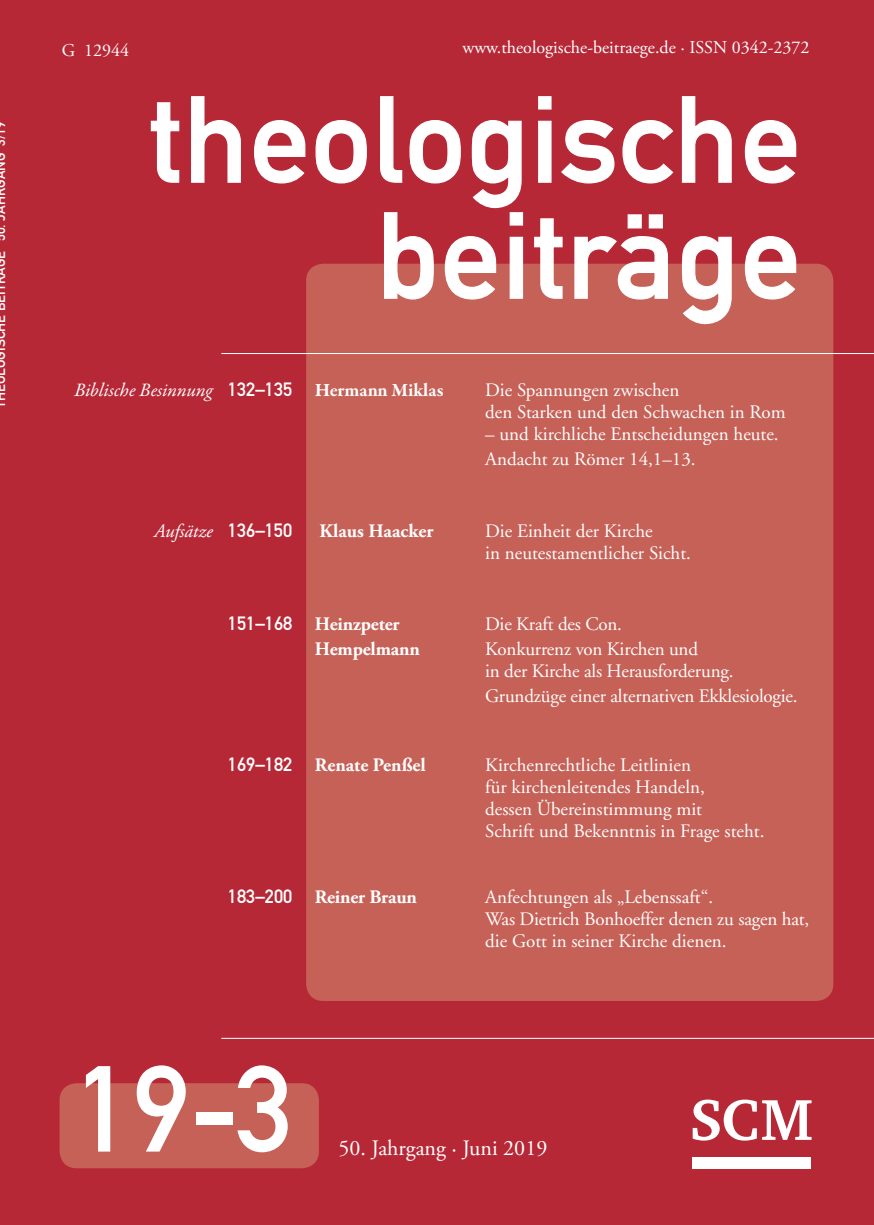
<style>
.page{position:relative;width:874px;height:1225px;background:#fff}
.page>*{position:absolute;margin:0;border:0;box-sizing:border-box;transform-origin:0 0}
.t1{font:120px/116px "DIN Mittelschrift";color:#fff;text-align:right}
.t2{font:22px "Adobe Garamond Pro";color:#fff}
.t3{font:19px/22px "Adobe Garamond";color:#fff}
.t4{font:19px/22px "Adobe Garamond Pro";color:#fff}
.t5{font:700 19px "Adobe Garamond Pro";letter-spacing:-.01em;color:#fff}
.t6{font:italic 19px "Garamond Premr Pro";letter-spacing:-.005em;color:#fff}
.t7{font:italic 19px "Adobe Garamond Pro";color:#fff}
.t8{font:18px "Adobe Garamond Pro";color:#fff}
.t9{font:14px "DIN Mittelschrift";color:#fff}
.s1{font-family:"DIN Mittelschrift";font-style:normal}
.s2{font-weight:700;font-style:normal}
.s3{font-family:"DIN Mittelschrift";font-weight:400}
</style>
<div class="page">
<div style="left:0;top:0;width:873px;height:1225px;background:#b72837"></div>
<hr style="left:221px;top:1037px;width:652px;height:1px;background:#fff">
<div style="left:60px;top:1083px;width:259px;height:85px;background:#c66157;border-radius:17px"></div>
<div style="left:306px;top:264px;width:526px;height:737px;background:#c66157;border-radius:17px"></div>
<svg style="left:150px;top:102px;width:30px;height:81px"></svg>
<svg style="left:191px;top:96px;width:50px;height:87px"></svg>
<svg style="left:254px;top:120px;width:52px;height:64px"></svg>
<svg style="left:315px;top:120px;width:52px;height:64px"></svg>
<svg style="left:538px;top:96px;width:14px;height:87px"></svg>
<svg style="left:561px;top:120px;width:53px;height:64px"></svg>
<svg style="left:622px;top:120px;width:51px;height:64px"></svg>
<svg style="left:681px;top:96px;width:51px;height:87px"></svg>
<svg style="left:744px;top:120px;width:52px;height:64px"></svg>
<svg style="left:379px;top:96px;width:144px;height:204px"></svg>
<svg style="left:533px;top:218px;width:30px;height:81px"></svg>
<svg style="left:573px;top:214px;width:95px;height:86px"></svg>
<svg style="left:681px;top:236px;width:51px;height:89px"></svg>
<svg style="left:743px;top:236px;width:53px;height:64px"></svg>
<hr style="left:221px;top:353px;width:652px;height:1px;background:#fff">
<div style="left:692px;top:1157px;width:118px;height:11px;background:#fff"></div>
<svg style="left:692px;top:1099px;width:119px;height:41px"></svg>
<p class="t9" style="left:-8px;top:408px;width:289px;rotate:-90deg">theologische beitr ge 50. jahrgang 3/19</p>
<p class="t8" style="left:62px;top:39px;width:69px">G 12944</p>
<p class="t8" style="left:462px;top:36px;width:348px">www.theologische-beitraege.de · ISSN 0342-2372</p>
<h1 class="t1" style="left:149px;top:83px;width:653px">theologische beiträge</h1>
<p class="t6" style="left:74px;top:378px;width:370px">Biblische Besinnung <span class="s1">132–135</span> <span class="s2">Hermann Miklas</span></p>
<p class="t3" style="left:485px;top:379px;width:302px">Die Spannungen zwischen<br>den Starken und den Schwachen in Rom</p>
<p class="t3" style="left:485px;top:422px;width:295px;line-height:24.8px">– und kirchliche Entscheidungen heute.<br>Andacht zu Römer 14,1–13.</p>
<p class="t7" style="left:154px;top:519px;width:139px">Aufsätze <span class="s1">136–150</span></p>
<p class="t5" style="left:319px;top:519px;width:115px">Klaus Haacker</p>
<p class="t3" style="left:485px;top:520px;width:207px">Die Einheit der Kirche<br>in neutestamentlicher Sicht.</p>
<p class="t5" style="left:228px;top:613px;width:173px"><span class="s3">151–168</span> Heinzpeter</p>
<p class="t3" style="left:485px;top:614px;width:138px">Die Kraft des Con.</p>
<p class="t5" style="left:315px;top:638px;width:106px">Hempelmann</p>
<p class="t3" style="left:485px;top:638px;width:250px">Konkurrenz von Kirchen und<br>in der Kirche als Herausforderung.</p>
<p class="t3" style="left:485px;top:685px;width:314px">Grundzüge einer alternativen Ekklesiologie.</p>
<p class="t5" style="left:228px;top:754px;width:199px"><span class="s3">169–182</span> Renate Penßel</p>
<p class="t4" style="left:485px;top:754px;width:280px">Kirchenrechtliche Leitlinien<br>für kirchenleitendes Handeln,<br>dessen Übereinstimmung mit<br>Schrift und Bekenntnis in Frage steht.</p>
<p class="t5" style="left:228px;top:886px;width:190px"><span class="s3">183–200</span> Reiner Braun</p>
<p class="t3" style="left:485px;top:886px;width:325px">Anfechtungen als „Lebenssaft“.<br>Was Dietrich Bonhoeffer denen zu sagen hat, die Gott in seiner Kirche dienen.</p>
<h1 class="t1" style="left:75px;top:1052px;width:220px">19-3</h1>
<p class="t2" style="left:338px;top:1135px;width:210px">50. Jahrgang · Juni 2019</p>
</div>
